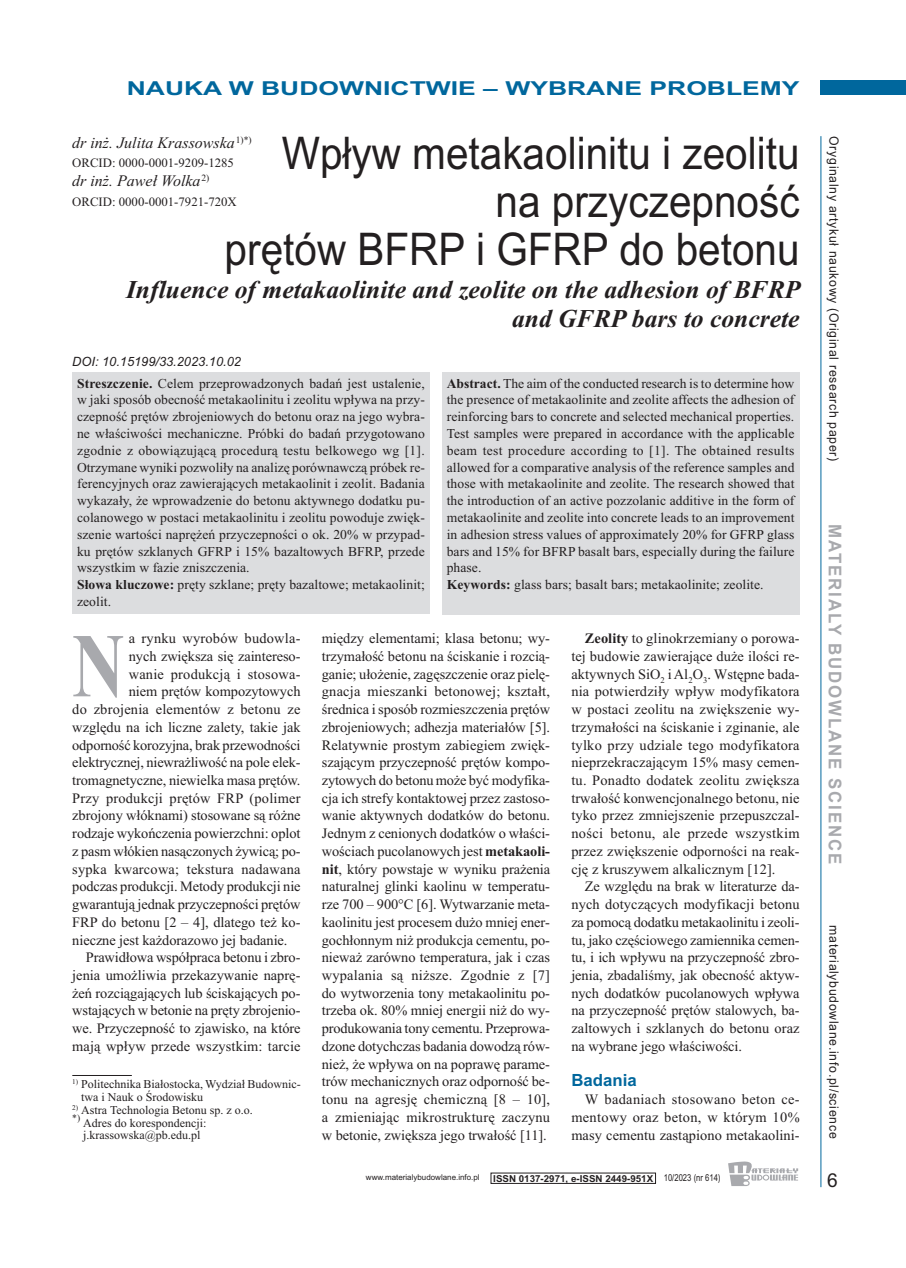
<style>
.page{position:relative;width:906px;height:1268px;background:#fff}
.page>*{position:absolute;margin:0;border:0;box-sizing:border-box;transform-origin:0 0}
.t1{font:700 91.05px "Times New Roman";color:#a8a9ad;scale:.8 1}
.t2{font:45px/48px "Arial";color:#231f20;text-align:right;scale:.9 1}
.t3{font:italic 700 25.65px/28.7px "Times New Roman";color:#231f20;text-align:right}
.t4{font:700 19.2px "Arial";color:#00679d;scale:1.38 1}
.t5{font:19.2px "Arial";color:#231f20}
.t6{font:700 17.55px "Arial";letter-spacing:.11em;color:#a8a9ad;scale:.96 1}
.t7{font:700 16.8px "Arial";color:#00679d}
.t8{font:italic 16.05px "Times New Roman";color:#231f20}
.t9{font:14.4px/17.7px "Times New Roman";letter-spacing:-.005em;color:#231f20;text-align:justify}
.t10{font:14.4px "Times New Roman";letter-spacing:.015em;color:#231f20}
.t11{font:13.65px/16.8px "Times New Roman";letter-spacing:.005em;color:#231f20}
.t12{font:12.75px "Arial";letter-spacing:.055em;color:#231f20;scale:.96 1}
.t13{font:12.75px "Times New Roman";color:#231f20}
.t14{font:italic 12.75px "Arial";color:#231f20}
.t15{font:12px/12.8px "Times New Roman";color:#231f20}
.t16{font:700 9.6px "Arial";color:#231f20}
.t17{font:7.95px "Arial";color:#231f20}
.s1{font-weight:700}
.s2{font-weight:400}
</style>
<div class="page">
<div style="left:821px;top:81px;width:85px;height:14px;background:#00679d"></div>
<hr style="left:820px;top:136px;width:1px;height:1050px;background:#00679d">
<svg style="left:728px;top:1161px;width:70px;height:24px"></svg>
<hr style="left:72px;top:1074px;width:60px;height:1px;background:#231f20">
<div style="left:72px;top:373px;width:357px;height:241px;background:#dcdddf"></div>
<div style="left:442px;top:372px;width:357px;height:242px;background:#dcdddf"></div>
<h3 class="t4" style="left:127px;top:77px;width:489px">NAUKA W BUDOWNICTWIE – WYBRANE PROBLEMY</h3>
<p class="t8" style="left:72px;top:133px;width:181px">dr inż. Julita Krassowska<sup>1)*)</sup></p>
<p class="t13" style="left:72px;top:155px;width:163px">ORCID: 0000-0001-9209-1285</p>
<p class="t8" style="left:72px;top:171px;width:138px">dr inż. Paweł Wolka<sup>2)</sup></p>
<p class="t13" style="left:72px;top:194px;width:166px">ORCID: 0000-0001-7921-720X</p>
<h2 class="t2" style="left:225px;top:129px;width:640px">Wpływ metakaolinitu i zeolitu<br>na przyczepność<br>prętów BFRP i GFRP do betonu</h2>
<h3 class="t3" style="left:126px;top:275px;width:676px">Influence of metakaolinite and zeolite on the adhesion of BFRP and GFRP bars to concrete</h3>
<p class="t14" style="left:72px;top:354px;width:170px">DOI: 10.15199/33.2023.10.02</p>
<p class="t11" style="left:77px;top:374px;width:349px"><span class="s1">Streszczenie.</span> Celem przeprowadzonych badań jest ustalenie, w jaki sposób obecność metakaolinitu i zeolitu wpływa na przy&shy;czepność prętów zbrojeniowych do betonu oraz na jego wybra&shy;ne właściwości mechaniczne. Próbki do badań przygotowano zgodnie z obowiązującą procedurą testu belkowego wg [1].<br>Otrzymane wyniki pozwoliły na analizę porównawczą próbek re&shy;ferencyjnych oraz zawierających metakaolinit i zeolit. Badania wykazały, że wprowadzenie do betonu aktywnego dodatku pu&shy;colanowego w postaci metakaolinitu i zeolitu powoduje zwięk&shy;szenie wartości naprężeń przyczepności o ok. 20% w przypad&shy;ku prętów szklanych GFRP i 15% bazaltowych BFRP, przede wszystkim w fazie zniszczenia.<br><span class="s1">Słowa kluczowe:</span> pręty szklane; pręty bazaltowe; metakaolinit; zeolit.</p>
<p class="t11" style="left:447px;top:374px;width:349px"><span class="s1">Abstract.</span> The aim of the conducted research is to determine how the presence of metakaolinite and zeolite affects the adhesion of reinforcing bars to concrete and selected mechanical properties.<br>Test samples were prepared in accordance with the applicable beam test procedure according to [1]. The obtained results allowed for a comparative analysis of the reference samples and those with metakaolinite and zeolite. The research showed that the introduction of an active pozzolanic additive in the form of metakaolinite and zeolite into concrete leads to an improvement in adhesion stress values of approximately 20% for GFRP glass bars and 15% for BFRP basalt bars, especially during the failure phase.<br><span class="s1">Keywords:</span> glass bars; basalt bars; metakaolinite; zeolite.</p>
<h1 class="t1" style="left:72px;top:611px;width:67px">N</h1>
<p class="t10" style="left:129px;top:629px;width:173px">a rynku wyrobów budowla-</p>
<p class="t9" style="left:129px;top:647px;width:173px">nych zwiększa się zaintereso-</p>
<p class="t10" style="left:129px;top:665px;width:173px">wanie produkcją i stosowa-</p>
<p class="t9" style="left:129px;top:682px;width:173px">niem prętów kompozytowych</p>
<p class="t10" style="left:72px;top:700px;width:230px">do zbrojenia elementów z betonu ze</p>
<p class="t9" style="left:72px;top:717px;width:230px">względu na ich liczne zalety, takie jak</p>
<p class="t9" style="left:72px;top:735px;width:230px">odporność korozyjna, brak przewodności</p>
<p class="t9" style="left:72px;top:753px;width:230px">elektrycznej, niewrażliwość na pole elek-</p>
<p class="t9" style="left:72px;top:771px;width:230px">tromagnetyczne, niewielka masa prętów.</p>
<p class="t10" style="left:72px;top:789px;width:230px">Przy produkcji prętów FRP (polimer</p>
<p class="t9" style="left:72px;top:806px;width:230px">zbrojony włóknami) stosowane są różne</p>
<p class="t9" style="left:72px;top:824px;width:230px">rodzaje wykończenia powierzchni: oplot</p>
<p class="t9" style="left:72px;top:841px;width:230px">z pasm włókien nasączonych żywicą; po-</p>
<p class="t10" style="left:72px;top:860px;width:230px">sypka kwarcowa; tekstura nadawana</p>
<p class="t9" style="left:72px;top:877px;width:230px">podczas produkcji. Metody produkcji nie</p>
<p class="t9" style="left:72px;top:895px;width:230px">gwarantują jednak przyczepności prętów</p>
<p class="t9" style="left:72px;top:912px;width:230px">FRP do betonu [2 – 4], dlatego też ko-</p>
<p class="t9" style="left:72px;top:930px;width:217px">nieczne jest każdorazowo jej badanie.</p>
<p class="t9" style="left:86px;top:948px;width:216px">Prawidłowa współpraca betonu i zbro-</p>
<p class="t9" style="left:72px;top:965px;width:230px">jenia umożliwia przekazywanie naprę-</p>
<p class="t9" style="left:72px;top:983px;width:230px">żeń rozciągających lub ściskających po-</p>
<p class="t9" style="left:72px;top:1001px;width:230px">wstających w betonie na pręty zbrojenio-</p>
<p class="t9" style="left:72px;top:1019px;width:230px">we. Przyczepność to zjawisko, na które</p>
<p class="t9" style="left:72px;top:1036px;width:230px">mają wpływ przede wszystkim: tarcie</p>
<p class="t15" style="left:81px;top:1077px;width:221px;text-indent:-9px"><sup>1)</sup> Politechnika Białostocka, Wydział Budownic&shy;twa i Nauk o Środowisku</p>
<p class="t15" style="left:72px;top:1102px;width:182px"><sup>2)</sup> Astra Technologia Betonu sp. z o.o.</p>
<p class="t15" style="left:72px;top:1115px;width:136px"><sup>*)</sup> Adres do korespondencji:</p>
<p class="t15" style="left:83px;top:1128px;width:119px">j.krassowska@pb.edu.pl</p>
<p class="t9" style="left:322px;top:629px;width:230px">między elementami; klasa betonu; wy&shy;trzymałość betonu na ściskanie i rozcią&shy;ganie; ułożenie, zagęszczenie oraz pielę&shy;gnacja mieszanki betonowej; kształt, średnica i sposób rozmieszczenia prętów zbrojeniowych; adhezja materiałów [5].<br>Relatywnie prostym zabiegiem zwięk&shy;szającym przyczepność prętów kompo&shy;zytowych do betonu może być modyfika&shy;cja ich strefy kontaktowej przez zastoso&shy;wanie aktywnych dodatków do betonu.<br>Jednym z cenionych dodatków o właści&shy;wościach pucolanowych jest <span class="s1">metakaoli&shy;nit</span>, który powstaje w wyniku prażenia naturalnej glinki kaolinu w temperatu&shy;rze 700 – 900°C [6]. Wytwarzanie meta&shy;kaolinitu jest procesem dużo mniej ener&shy;gochłonnym niż produkcja cementu, po&shy;nieważ zarówno temperatura, jak i czas wypalania są niższe. Zgodnie z [7] do wytworzenia tony metakaolinitu po&shy;trzeba ok. 80% mniej energii niż do wy&shy;produkowania tony cementu. Przeprowa&shy;dzone dotychczas badania dowodzą rów&shy;nież, że wpływa on na poprawę parame&shy;trów mechanicznych oraz odporność be&shy;tonu na agresję chemiczną [8 – 10], a zmieniając mikrostrukturę zaczynu w betonie, zwiększa jego trwałość [11].</p>
<p class="t9" style="left:571px;top:629px;width:230px;text-indent:14px"><span class="s1">Zeolity</span> to glinokrzemiany o porowa&shy;tej budowie zawierające duże ilości re&shy;aktywnych SiO<sub>2</sub> i Al<sub>2</sub>O<sub>3</sub>. Wstępne bada&shy;nia potwierdziły wpływ modyfikatora w postaci zeolitu na zwiększenie wy&shy;trzymałości na ściskanie i zginanie, ale tylko przy udziale tego modyfikatora nieprzekraczającym 15% masy cemen&shy;tu. Ponadto dodatek zeolitu zwiększa trwałość konwencjonalnego betonu, nie tyko przez zmniejszenie przepuszczal&shy;ności betonu, ale przede wszystkim przez zwiększenie odporności na reak&shy;cję z kruszywem alkalicznym [12].</p>
<p class="t9" style="left:571px;top:877px;width:230px;text-indent:14px">Ze względu na brak w literaturze da&shy;nych dotyczących modyfikacji betonu za pomocą dodatku metakaolinitu i zeoli&shy;tu, jako częściowego zamiennika cemen&shy;tu, i ich wpływu na przyczepność zbro&shy;jenia, zbadaliśmy, jak obecność aktyw&shy;nych dodatków pucolanowych wpływa na przyczepność prętów stalowych, ba&shy;zaltowych i szklanych do betonu oraz na wybrane jego właściwości.</p>
<p class="t7" style="left:571px;top:1070px;width:67px">Badania</p>
<p class="t9" style="left:571px;top:1089px;width:230px;text-indent:13px">W badaniach stosowano beton ce&shy;mentowy oraz beton, w którym 10% masy cementu zastąpiono metakaolini-</p>
<p class="t17" style="left:366px;top:1172px;width:115px">www.materialybudowlane.info.pl</p>
<p class="t16" style="left:493px;top:1172px;width:229px">ISSN 0137-2971, e-ISSN 2449-951X <span class="s2">10/2023 (nr 614)</span></p>
<p class="t12" style="left:841px;top:136px;width:340px;rotate:90deg">Oryginalny artykuł naukowy (Original research paper)</p>
<p class="t6" style="left:845px;top:524px;width:356px;rotate:90deg">MATERIALY BUDOWLANE SCIENCE</p>
<p class="t12" style="left:841px;top:925px;width:223px;rotate:90deg">materialybudowlane.info.pl/science</p>
<h3 class="t5" style="left:827px;top:1168px;width:12px">6</h3>
</div>
